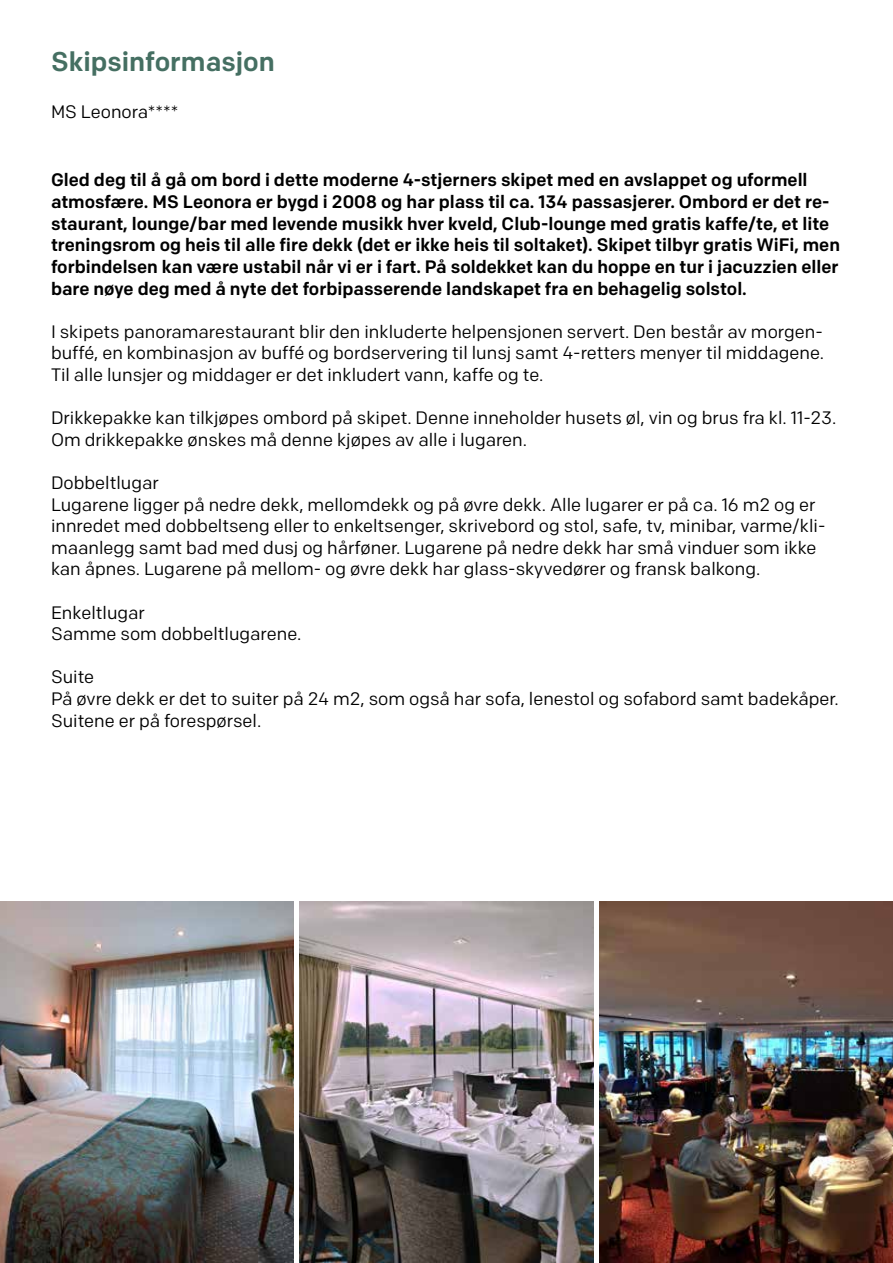
<style>
.page{position:relative;width:893px;height:1263px;background:#fff}
.page>*{position:absolute;margin:0;border:0;box-sizing:border-box;transform-origin:0 0}
.t1{font:500 27px "Colfax";color:#456f62}
.t2{font:18px/21.6px "Colfax";color:#000}
.t3{font:500 18px/21.6px "Colfax";color:#000}
</style>
<div class="page">
<img style="left:0;top:901px;width:293px;height:362px">
<img style="left:300px;top:901px;width:293px;height:362px">
<img style="left:600px;top:901px;width:293px;height:362px">
<h1 class="t1" style="left:51px;top:45px;width:225px">Skipsinformasjon</h1>
<p class="t2" style="left:51px;top:101px;width:129px">MS Leonora****</p>
<p class="t3" style="left:51px;top:169px;width:791px">Gled deg til å gå om bord i dette moderne 4-stjerners skipet med en avslappet og uformell atmosfære. MS Leonora er bygd i 2008 og har plass til ca. 134 passasjerer. Ombord er det re&shy;staurant, lounge/bar med levende musikk hver kveld, Club-lounge med gratis kaffe/te, et lite treningsrom og heis til alle fire dekk (det er ikke heis til soltaket). Skipet tilbyr gratis WiFi, men forbindelsen kan være ustabil når vi er i fart. På soldekket kan du hoppe en tur i jacuzzien eller bare nøye deg med å nyte det forbipasserende landskapet fra en behagelig solstol.</p>
<p class="t2" style="left:51px;top:320px;width:775px;text-align:justify">I skipets panoramarestaurant blir den inkluderte helpensjonen servert. Den består av morgen&shy;buffé, en kombinasjon av buffé og bordservering til lunsj samt 4-retters menyer til middagene.<br>Til alle lunsjer og middager er det inkludert vann, kaffe og te.</p>
<p class="t2" style="left:51px;top:407px;width:787px">Drikkepakke kan tilkjøpes ombord på skipet. Denne inneholder husets øl, vin og brus fra kl. 11-23.<br>Om drikkepakke ønskes må denne kjøpes av alle i lugaren.</p>
<p class="t2" style="left:51px;top:472px;width:776px">Dobbeltlugar<br>Lugarene ligger på nedre dekk, mellomdekk og på øvre dekk. Alle lugarer er på ca. 16 m2 og er innredet med dobbeltseng eller to enkeltsenger, skrivebord og stol, safe, tv, minibar, varme/kli&shy;maanlegg samt bad med dusj og hårføner. Lugarene på nedre dekk har små vinduer som ikke kan åpnes. Lugarene på mellom- og øvre dekk har glass-skyvedører og fransk balkong.</p>
<p class="t2" style="left:51px;top:601px;width:252px">Enkeltlugar<br>Samme som dobbeltlugarene.</p>
<p class="t2" style="left:51px;top:666px;width:789px">Suite<br>På øvre dekk er det to suiter på 24 m2, som også har sofa, lenestol og sofabord samt badekåper.<br>Suitene er på forespørsel.</p>
</div>
